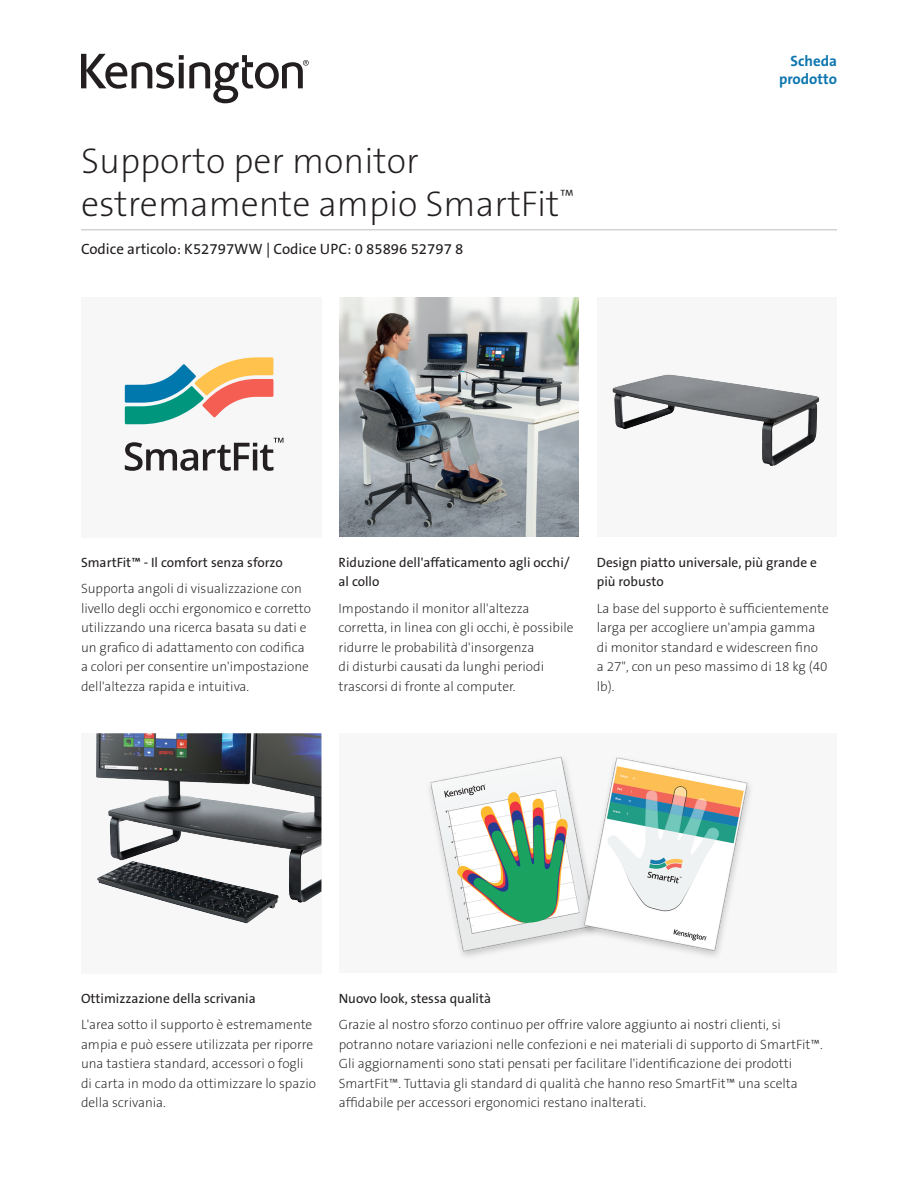
<style>
.page{position:relative;width:918px;height:1188px;background:#fff}
.page>*{position:absolute;margin:0;border:0;box-sizing:border-box;transform-origin:0 0}
.Product_Name{font:36px/43.2px "The Sans KENSINGTON2 XL";color:#231f20}
.Part_No__UPC{font:15px "The Sans KENSINGTON5 Rg";color:#231f20}
.Filetype_Header_Blue{font:15px "The Sans KENSINGTON7 Bd";color:#0e76ae}
.Body{font:13.5px/19.5px "The Sans KENSINGTON2 XL";color:#231f20}
.t1{font:13.5px/19.5px "The Sans KENSINGTON5 Rg";color:#231f20}
</style>
<div class="page">
<hr style="left:81px;top:229px;width:756px;height:1px;background:#bcbdc0">
<svg style="left:81px;top:54px;width:228px;height:49px"></svg>
<svg style="left:97px;top:733px;width:224px;height:191px"></svg>
<img style="left:96px;top:733px;width:218px;height:143px">
<div style="left:339px;top:734px;width:498px;height:239px;background:#f7f7f8"></div>
<img style="left:429px;top:757px;width:321px;height:200px">
<div style="left:81px;top:297px;width:240px;height:240px;background:#f7f7f8"></div>
<img style="left:339px;top:297px;width:240px;height:240px">
<div style="left:597px;top:297px;width:239px;height:240px;background:#f7f7f8"></div>
<img style="left:613px;top:374px;width:206px;height:92px">
<svg style="left:125px;top:438px;width:158px;height:33px"></svg>
<svg style="left:125px;top:357px;width:148px;height:67px"></svg>
<h1 class="Product_Name" style="left:81px;top:140px;width:495px">Supporto per monitor estremamente ampio SmartFit<sup>™</sup></h1>
<h2 class="Part_No__UPC" style="left:81px;top:241px;width:384px">Codice articolo: K52797WW | Codice UPC: 0 85896 52797 8</h2>
<p class="Filetype_Header_Blue" style="left:791px;top:53px;width:48px">Scheda</p>
<p class="Filetype_Header_Blue" style="left:779px;top:71px;width:59px">prodotto</p>
<h3 class="t1" style="left:81px;top:553px;width:203px">SmartFit™ - Il comfort senza sforzo</h3>
<p class="Body" style="left:81px;top:579px;width:232px">Supporta angoli di visualizzazione con livello degli occhi ergonomico e corretto utilizzando una ricerca basata su dati e un grafico di adattamento con codifica a colori per consentire un'impostazione dell'altezza rapida e intuitiva.</p>
<h3 class="t1" style="left:339px;top:553px;width:233px">Riduzione dell'affaticamento agli occhi/ al collo</h3>
<p class="Body" style="left:339px;top:599px;width:237px">Impostando il monitor all'altezza corretta, in linea con gli occhi, è possibile ridurre le probabilità d'insorgenza<br>di disturbi causati da lunghi periodi trascorsi di fronte al computer.</p>
<h3 class="t1" style="left:597px;top:553px;width:222px">Design piatto universale, più grande e più robusto</h3>
<p class="Body" style="left:597px;top:599px;width:233px">La base del supporto è sufficientemente larga per accogliere un'ampia gamma di monitor standard e widescreen fino<br>a 27", con un peso massimo di 18 kg (40 lb).</p>
<h3 class="t1" style="left:81px;top:989px;width:176px">Ottimizzazione della scrivania</h3>
<p class="Body" style="left:81px;top:1015px;width:237px">L'area sotto il supporto è estremamente ampia e può essere utilizzata per riporre una tastiera standard, accessori o fogli di carta in modo da ottimizzare lo spazio della scrivania.</p>
<h3 class="t1" style="left:339px;top:989px;width:154px">Nuovo look, stessa qualità</h3>
<p class="Body" style="left:339px;top:1015px;width:486px">Grazie al nostro sforzo continuo per offrire valore aggiunto ai nostri clienti, si potranno notare variazioni nelle confezioni e nei materiali di supporto di SmartFit™.<br>Gli aggiornamenti sono stati pensati per facilitare l'identificazione dei prodotti SmartFit™. Tuttavia gli standard di qualità che hanno reso SmartFit™ una scelta affidabile per accessori ergonomici restano inalterati.</p>
</div>
